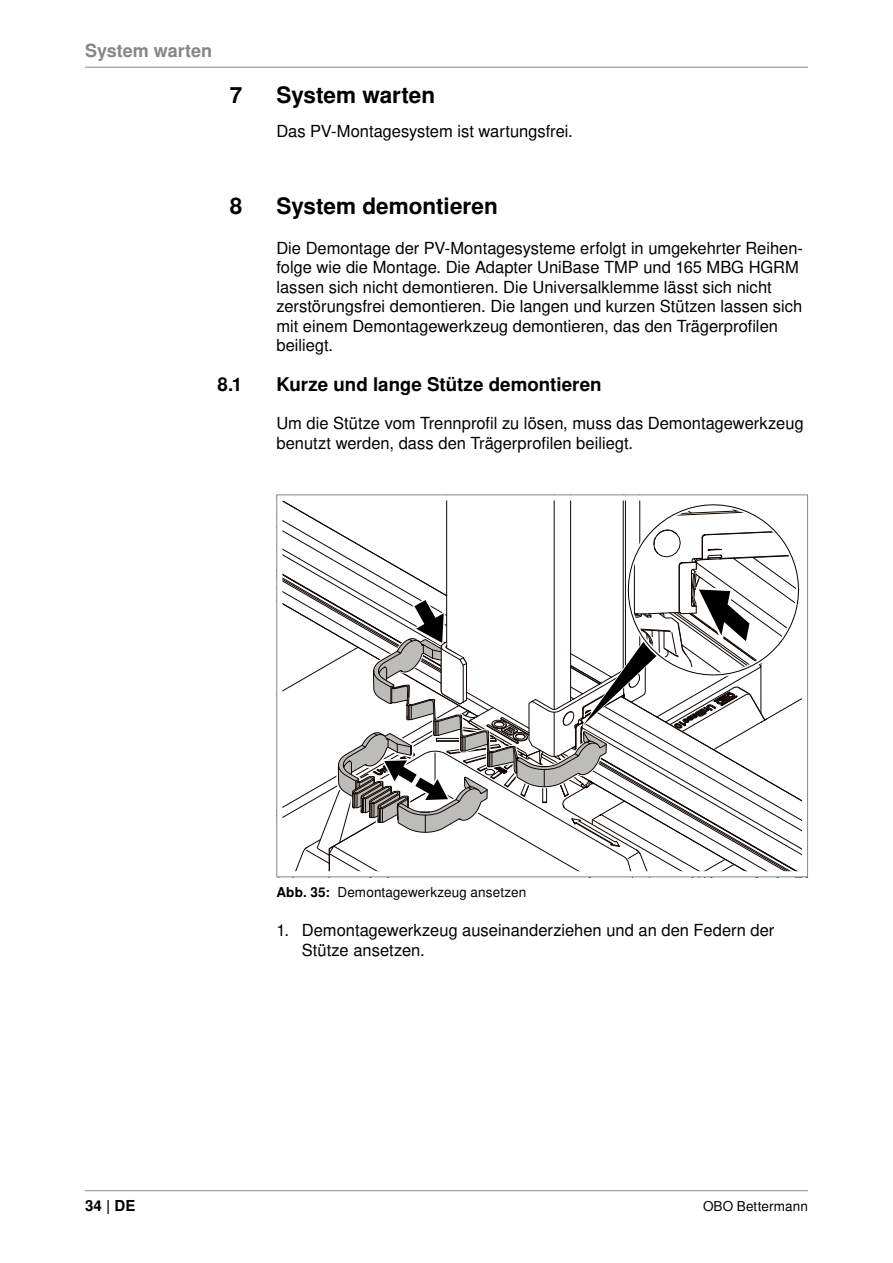
<style>
.page{position:relative;width:893px;height:1263px;background:#fff}
.page>*{position:absolute;margin:0;border:0;box-sizing:border-box;transform-origin:0 0}
.t1{font:700 22.5px "Nimbus San L";color:#000}
.t2{font:700 18.75px "Nimbus San L";color:#000}
.t3{font:700 18px "Nimbus San L";color:#868786}
.t4{font:16.5px/19.5px "Nimbus San L";color:#000}
.t5{font:700 15px "Nimbus San L";color:#000}
.t6{font:13.5px "Nimbus San L";letter-spacing:.01em;color:#000}
.s1{font-weight:700}
</style>
<div class="page">
<hr style="left:85px;top:67px;width:723px;height:1px;background:#868786">
<hr style="left:85px;top:1190px;width:723px;height:1px;background:#868786">
<svg style="left:276px;top:494px;width:532px;height:383px"></svg>
<p class="t3" style="left:85px;top:39px;width:129px">System warten</p>
<h1 class="t1" style="left:230px;top:82px;width:14px">7</h1>
<h1 class="t1" style="left:276px;top:82px;width:160px">System warten</h1>
<p class="t4" style="left:276px;top:122px;width:298px">Das PV-Montagesystem ist wartungsfrei.</p>
<h1 class="t1" style="left:230px;top:192px;width:14px">8</h1>
<h1 class="t1" style="left:276px;top:192px;width:223px">System demontieren</h1>
<p class="t4" style="left:276px;top:239px;width:528px">Die Demontage der PV-Montagesysteme erfolgt in umgekehrter Reihen&shy;folge wie die Montage. Die Adapter UniBase TMP und 165 MBG HGRM lassen sich nicht demontieren. Die Universalklemme lässt sich nicht zerstörungsfrei demontieren. Die langen und kurzen Stützen lassen sich mit einem Demontagewerkzeug demontieren, das den Trägerprofilen beiliegt.</p>
<p class="t2" style="left:218px;top:373px;width:26px">8.1</p>
<p class="t2" style="left:276px;top:373px;width:327px">Kurze und lange Stütze demontieren</p>
<p class="t4" style="left:276px;top:414px;width:529px">Um die Stütze vom Trennprofil zu lösen, muss das Demontagewerkzeug benutzt werden, dass den Trägerprofilen beiliegt.</p>
<p class="t6" style="left:276px;top:884px;width:251px"><span class="s1">Abb. 35:</span> Demontagewerkzeug ansetzen</p>
<p class="t4" style="left:302px;top:921px;width:474px;text-indent:-26px">1. Demontagewerkzeug auseinanderziehen und an den Federn der<br>Stütze ansetzen.</p>
<p class="t5" style="left:85px;top:1196px;width:52px">34 | DE</p>
<p class="t6" style="left:703px;top:1198px;width:106px">OBO Bettermann</p>
</div>
